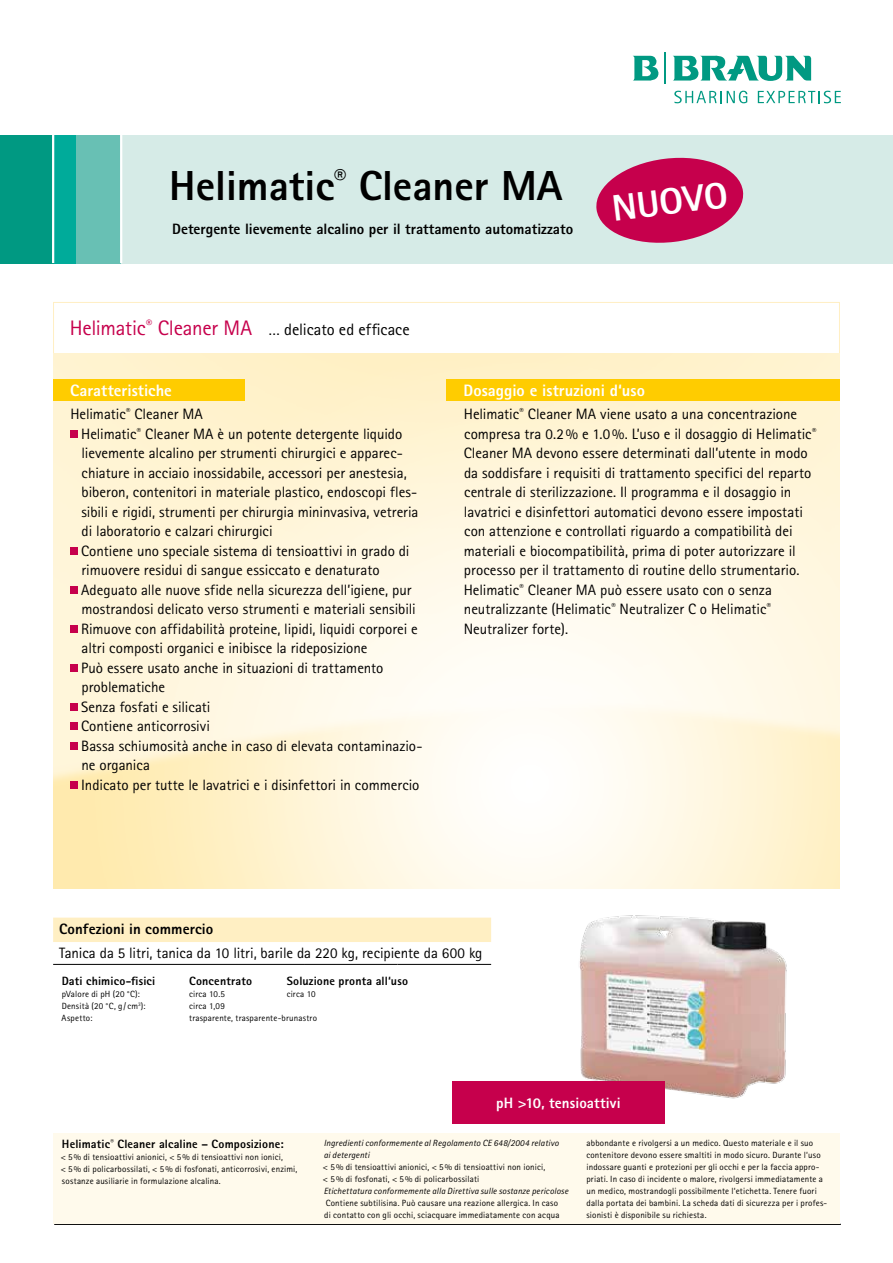
<style>
.page{position:relative;width:893px;height:1263px;background:#fff}
.page>*{position:absolute;margin:0;border:0;box-sizing:border-box;transform-origin:0 0}
.t1{font:800 42px "Rotis Sans Serif Pro";color:#000}
.t2{font:800 37.05px "Rotis Sans Serif Std";color:#fff}
.t3{font:800 16.5px "Rotis Sans Serif Pro";color:#fff}
.t4{font:16.5px "Rotis Sans Serif Std";letter-spacing:-.005em;color:#000}
.t5{font:15px/19.5px "Rotis Sans Serif Std";color:#000}
.t6{font:800 15px "Rotis Sans Serif Pro";color:#000}
.t7{font:800 15px "Rotis Sans Serif Std";letter-spacing:.005em;color:#000}
.t8{font:800 15px "Rotis Sans Serif Std";letter-spacing:.005em;color:#fff}
.t9{font:800 12px "Rotis Sans Serif Std";letter-spacing:.01em;color:#000}
.t10{font:9px/12px "Rotis Sans Serif Std";letter-spacing:.02em;color:#000}
.t11{font:italic 9px/12px "Rotis Sans Serif Std";letter-spacing:.015em;color:#000}
.s1{font-size:21px;color:#c6004c}
</style>
<div class="page">
<div style="left:75px;top:135px;width:46px;height:128px;background:#68c0b4"></div>
<div style="left:121px;top:135px;width:772px;height:128px;background:#d6ebe7"></div>
<div style="left:53px;top:135px;width:22px;height:128px;background:#00ab9a"></div>
<div style="left:0;top:135px;width:53px;height:128px;background:#009982"></div>
<hr style="left:52px;top:135px;width:2px;height:128px;background:#fff">
<hr style="left:120px;top:135px;width:2px;height:128px;background:#fff">
<svg style="left:674px;top:91px;width:73px;height:12px"></svg>
<svg style="left:758px;top:91px;width:83px;height:12px"></svg>
<svg style="left:633px;top:56px;width:26px;height:25px"></svg>
<svg style="left:673px;top:55px;width:138px;height:26px"></svg>
<hr style="left:665px;top:52px;width:1px;height:32px;background:#009982">
<svg style="left:596px;top:157px;width:148px;height:86px"></svg>
<hr style="left:54px;top:1224px;width:787px;height:1px;background:#000">
<div style="left:53px;top:302px;width:787px;height:52px;border:1px solid #ffefc3"></div>
<img style="left:53px;top:353px;width:787px;height:536px">
<img style="left:579px;top:915px;width:208px;height:184px">
<div style="left:70px;top:430px;width:7px;height:7px;background:#c6004c"></div>
<div style="left:70px;top:547px;width:7px;height:7px;background:#c6004c"></div>
<div style="left:70px;top:586px;width:7px;height:7px;background:#c6004c"></div>
<div style="left:70px;top:625px;width:7px;height:7px;background:#c6004c"></div>
<div style="left:70px;top:664px;width:7px;height:7px;background:#c6004c"></div>
<div style="left:70px;top:703px;width:7px;height:7px;background:#c6004c"></div>
<div style="left:70px;top:722px;width:7px;height:8px;background:#c6004c"></div>
<div style="left:70px;top:742px;width:7px;height:7px;background:#c6004c"></div>
<div style="left:70px;top:781px;width:7px;height:7px;background:#c6004c"></div>
<div style="left:53px;top:379px;width:191px;height:22px;background:#fc0"></div>
<div style="left:53px;top:1133px;width:787px;height:91px;background:#fffaec"></div>
<div style="left:452px;top:1081px;width:213px;height:43px;background:#c6004c"></div>
<div style="left:446px;top:379px;width:394px;height:22px;background:#fc0"></div>
<div style="left:53px;top:918px;width:438px;height:24px;background:#ffefc3"></div>
<hr style="left:53px;top:964px;width:251px;height:1px;background:#000">
<hr style="left:304px;top:964px;width:94px;height:1px;background:#000">
<hr style="left:398px;top:964px;width:93px;height:1px;background:#000">
<h1 class="t1" style="left:169px;top:159px;width:395px">Helimatic<sup>®</sup> Cleaner MA</h1>
<p class="t6" style="left:172px;top:220px;width:402px">Detergente lievemente alcalino per il trattamento automatizzato</p>
<p class="t4" style="left:70px;top:320px;width:341px"><span class="s1">Helimatic</span><sup>®</sup> <span class="s1">Cleaner MA</span> … delicato ed efficace</p>
<h2 class="t2" style="left:609px;top:185px;width:118px;rotate:-7deg">NUOVO</h2>
<p class="t3" style="left:70px;top:380px;width:103px">Caratteristiche</p>
<p class="t5" style="left:81px;top:404px;width:343px;text-indent:-11px">Helimatic<sup>®</sup> Cleaner MA<br>Helimatic<sup>®</sup> Cleaner MA è un potente detergente liquido lievemente alcalino per strumenti chirurgici e apparec&shy;chiature in acciaio inossidabile, accessori per anestesia, biberon, contenitori in materiale plastico, endoscopi fles&shy;sibili e rigidi, strumenti per chirurgia mininvasiva, vetreria di laboratorio e calzari chirurgici<br>Contiene uno speciale sistema di tensioattivi in grado di rimuovere residui di sangue essiccato e denaturato Adeguato alle nuove sfide nella sicurezza dell’igiene, pur mostrandosi delicato verso strumenti e materiali sensibili Rimuove con affidabilità proteine, lipidi, liquidi corporei e altri composti organici e inibisce la rideposizione<br>Può essere usato anche in situazioni di trattamento problematiche<br>Senza fosfati e silicati<br>Contiene anticorrosivi<br>Bassa schiumosità anche in caso di elevata contaminazio&shy;ne organica<br>Indicato per tutte le lavatrici e i disinfettori in commercio</p>
<p class="t3" style="left:463px;top:380px;width:183px">Dosaggio e istruzioni d‘uso</p>
<p class="t5" style="left:464px;top:404px;width:354px">Helimatic<sup>®</sup> Cleaner MA viene usato a una concentrazione compresa tra 0.2% e 1.0%. L’uso e il dosaggio di Helimatic<sup>® </sup>Cleaner MA devono essere determinati dall’utente in modo da soddisfare i requisiti di trattamento specifici del reparto centrale di sterilizzazione. Il programma e il dosaggio in lavatrici e disinfettori automatici devono essere impostati con attenzione e controllati riguardo a compatibilità dei materiali e biocompatibilità, prima di poter autorizzare il processo per il trattamento di routine dello strumentario.<br>Helimatic<sup>®</sup> Cleaner MA può essere usato con o senza neutralizzante (Helimatic<sup>®</sup> Neutralizer C o Helimatic<sup>® </sup>Neutralizer forte).</p>
<p class="t7" style="left:59px;top:919px;width:156px">Confezioni in commercio</p>
<p class="t5" style="left:59px;top:943px;width:425px">Tanica da 5 litri, tanica da 10 litri, barile da 220 kg, recipiente da 600 kg</p>
<p class="t9" style="left:62px;top:973px;width:95px">Dati chimico-fisici</p>
<p class="t9" style="left:189px;top:973px;width:64px">Concentrato</p>
<p class="t9" style="left:287px;top:973px;width:123px">Soluzione pronta all‘uso</p>
<p class="t10" style="left:62px;top:988px;width:79px">pValore di pH (20 °C):</p>
<p class="t10" style="left:189px;top:988px;width:37px">circa 10.5</p>
<p class="t10" style="left:287px;top:988px;width:30px">circa 10</p>
<p class="t10" style="left:62px;top:1000px;width:85px">Densità (20 °C, g/cm<sup>3</sup>):</p>
<p class="t10" style="left:189px;top:1000px;width:37px">circa 1,09</p>
<p class="t10" style="left:62px;top:1012px;width:32px">Aspetto:</p>
<p class="t10" style="left:189px;top:1012px;width:129px">trasparente, trasparente-brunastro</p>
<p class="t8" style="left:496px;top:1093px;width:126px">pH &gt;10, tensioattivi</p>
<p class="t9" style="left:62px;top:1136px;width:223px">Helimatic<sup>®</sup> Cleaner alcaline – Composizione:</p>
<p class="t10" style="left:61px;top:1151px;width:238px">&lt; 5% di tensioattivi anionici, &lt; 5% di tensioattivi non ionici,<br>&lt; 5% di policarbossilati, &lt; 5% di fosfonati, anticorrosivi, enzimi, sostanze ausiliarie in formulazione alcalina.</p>
<p class="t11" style="left:324px;top:1137px;width:237px">Ingredienti conformemente al Regolamento CE 648/2004 relativo ai detergenti</p>
<p class="t10" style="left:323px;top:1161px;width:224px">&lt; 5% di tensioattivi anionici, &lt; 5% di tensioattivi non ionici, &lt; 5% di fosfonati, &lt; 5% di policarbossilati</p>
<p class="t11" style="left:324px;top:1185px;width:246px">Etichettatura conformemente alla Direttiva sulle sostanze pericolose</p>
<p class="t10" style="left:324px;top:1197px;width:237px">Contiene subtilisina. Può causare una reazione allergica. In caso di contatto con gli occhi, sciacquare immediatamente con acqua</p>
<p class="t10" style="left:586px;top:1137px;width:242px">abbondante e rivolgersi a un medico. Questo materiale e il suo contenitore devono essere smaltiti in modo sicuro. Durante l‘uso indossare guanti e protezioni per gli occhi e per la faccia appro&shy;priati. In caso di incidente o malore, rivolgersi immediatamente a un medico, mostrandogli possibilmente l‘etichetta. Tenere fuori dalla portata dei bambini. La scheda dati di sicurezza per i profes&shy;sionisti è disponibile su richiesta.</p>
</div>
